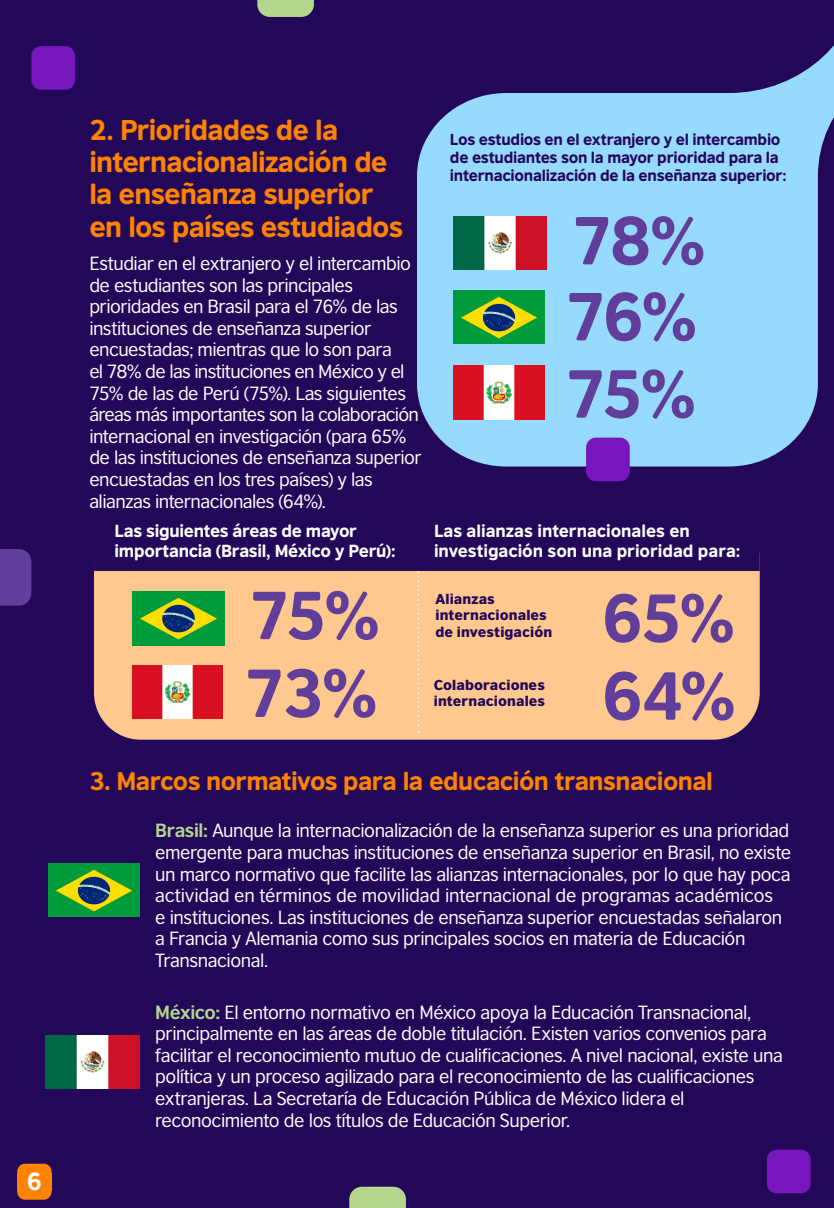
<style>
.page{position:relative;width:834px;height:1208px;background:#fff}
.page>*{position:absolute;margin:0;border:0;box-sizing:border-box;transform-origin:0 0}
.Title_Level_02{font:63.9px "British Council ARMO Headline";letter-spacing:-.045em;color:#603e99}
.Body{font:27px/32.4px "British Council Sans Headline";letter-spacing:-.03em;color:#ff8200}
.Body-2{font:24px "British Council Sans Headline";letter-spacing:-.025em;color:#ff8200}
.t1{font:23.1px "British Council ARMO Headline";color:#fff}
.Pull_Quote{font:18px/21.6px "British Council Sans";letter-spacing:-.025em;color:#fff}
.Body-3{font:16.5px/19.8px "British Council Sans Headline";letter-spacing:-.01em;color:#fff}
.Body-4{font:15px/18px "British Council Sans Headline";letter-spacing:-.02em;color:#23085a}
.Pull_Quote-2{font:900 13.5px/16.2px "British Council Sans";letter-spacing:.005em;color:#23085a}
.s1{font-weight:700;color:#b3d78d}
</style>
<div class="page">
<div style="left:0;top:0;width:833px;height:1208px;background:#23085a"></div>
<div style="left:94px;top:511px;width:665px;height:228px;background:#ffc88f;border-radius:47px"></div>
<svg style="left:417px;top:571px;width:2px;height:162px"></svg>
<img style="left:48px;top:863px;width:92px;height:53px">
<svg style="left:417px;top:46px;width:416px;height:420px;fill:#97daff"></svg>
<img style="left:46px;top:1035px;width:93px;height:53px">
<img style="left:453px;top:366px;width:91px;height:53px">
<img style="left:453px;top:290px;width:91px;height:54px">
<img style="left:453px;top:216px;width:94px;height:54px">
<div style="left:0;top:549px;width:31px;height:56px;background:#603e99"></div>
<img style="left:132px;top:592px;width:92px;height:53px">
<img style="left:132px;top:665px;width:91px;height:53px">
<div style="left:94px;top:511px;width:665px;height:60px;background:#23085a"></div>
<div style="left:586px;top:437px;width:43px;height:44px;background:#7716bd;border-radius:10px"></div>
<div style="left:766px;top:1149px;width:44px;height:44px;background:#7716bd;border-radius:10px"></div>
<svg style="left:349px;top:1186px;width:57px;height:22px"></svg>
<div style="left:31px;top:46px;width:44px;height:44px;background:#7716bd;border-radius:10px"></div>
<svg style="left:257px;top:0;width:57px;height:17px"></svg>
<div style="left:17px;top:1163px;width:34px;height:36px;background:#ff8200;border-radius:8px"></div>
<p class="t1" style="left:27px;top:1168px;width:16px">6</p>
<p class="Body" style="left:89px;top:112px;width:315px">2. Prioridades de la internacionalización de la enseñanza superior en los países estudiados</p>
<p class="Pull_Quote" style="left:89px;top:251px;width:334px">Estudiar en el extranjero y el intercambio de estudiantes son las principales prioridades en Brasil para el 76% de las instituciones de enseñanza superior encuestadas; mientras que lo son para<br>el 78% de las instituciones en México y el 75% de las de Perú (75%). Las siguientes áreas más importantes son la colaboración internacional en investigación (para 65% de las instituciones de enseñanza superior encuestadas en los tres países) y las alianzas internacionales (64%).</p>
<p class="Body-4" style="left:450px;top:130px;width:338px">Los estudios en el extranjero y el intercambio de estudiantes son la mayor prioridad para la internacionalización de la enseñanza superior:</p>
<p class="Title_Level_02" style="left:571px;top:205px;width:135px">78%</p>
<p class="Title_Level_02" style="left:565px;top:281px;width:133px">76%</p>
<p class="Title_Level_02" style="left:565px;top:358px;width:132px">75%</p>
<p class="Body-3" style="left:114px;top:520px;width:282px">Las siguientes áreas de mayor importancia (Brasil, México y Perú):</p>
<p class="Body-3" style="left:434px;top:520px;width:308px">Las alianzas internacionales en investigación son una prioridad para:</p>
<p class="Title_Level_02" style="left:249px;top:579px;width:132px">75%</p>
<p class="Title_Level_02" style="left:244px;top:657px;width:134px">73%</p>
<p class="Pull_Quote-2" style="left:435px;top:589px;width:118px">Alianzas internacionales de investigación</p>
<p class="Pull_Quote-2" style="left:433px;top:675px;width:113px">Colaboraciones internacionales</p>
<p class="Title_Level_02" style="left:601px;top:582px;width:135px">65%</p>
<p class="Title_Level_02" style="left:601px;top:660px;width:135px">64%</p>
<p class="Body-2" style="left:89px;top:762px;width:625px">3. Marcos normativos para la educación transnacional</p>
<p class="Pull_Quote" style="left:155px;top:818px;width:637px"><span class="s1">Brasil:</span> Aunque la internacionalización de la enseñanza superior es una prioridad emergente para muchas instituciones de enseñanza superior en Brasil, no existe un marco normativo que facilite las alianzas internacionales, por lo que hay poca actividad en términos de movilidad internacional de programas académicos<br>e instituciones. Las instituciones de enseñanza superior encuestadas señalaron a Francia y Alemania como sus principales socios en materia de Educación Transnacional.</p>
<p class="Pull_Quote" style="left:155px;top:999px;width:629px"><span class="s1">México:</span> El entorno normativo en México apoya la Educación Transnacional, principalmente en las áreas de doble titulación. Existen varios convenios para facilitar el reconocimiento mutuo de cualificaciones. A nivel nacional, existe una política y un proceso agilizado para el reconocimiento de las cualificaciones extranjeras. La Secretaría de Educación Pública de México lidera el reconocimiento de los títulos de Educación Superior.</p>
</div>
